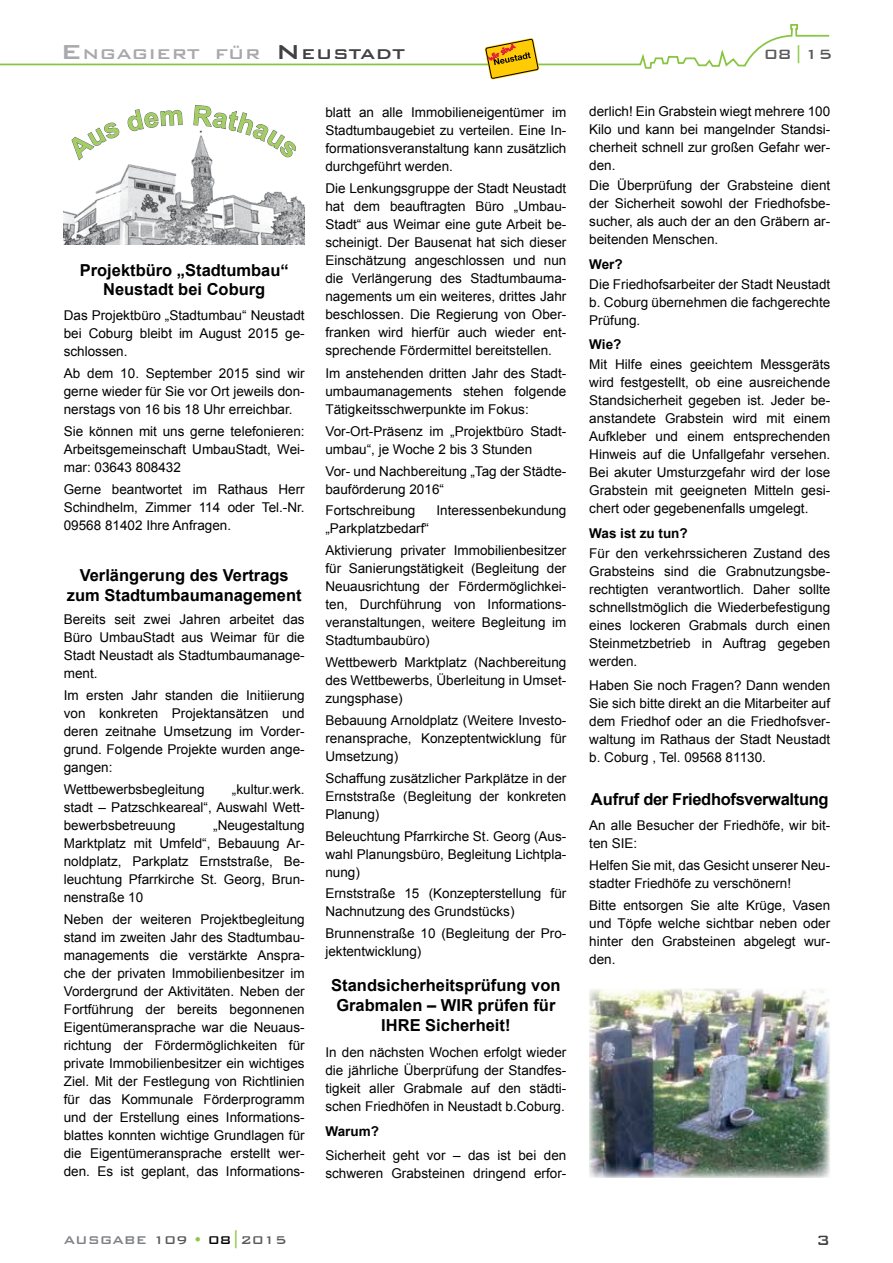
<style>
.page{position:relative;width:893px;height:1263px;background:#fff}
.page>*{position:absolute;margin:0;border:0;box-sizing:border-box;transform-origin:0 0}
.t1{font:500 18.9px "Bank Gothic BT";color:#a7a9ac;scale:1.06 1}
.t2{font:500 18.9px "Bank Gothic BT";color:#414042;scale:1.06 1}
.t3{font:500 18px "Bank Gothic BT";color:#58595b}
.t4{font:500 18px "Bank Gothic BT";color:#414042}
.t5{font:700 16.5px/19.8px "Arial";color:#000;text-align:center}
.t6{font:700 16.5px "Arial";letter-spacing:-.02em;color:#000}
.t7{font:500 15px "Bank Gothic BT";color:#808285}
.t8{font:13.5px/18px "Arial";color:#000;text-align:justify}
.t9{font:700 13.5px "Arial";color:#000}
.s1{font-size:27px}
.s2{font-size:27px;color:#414042}
.s3{color:#414042}
.s4{color:#8dc63f}
.s5{color:#58595b}
.s6{color:#000}
.s7{font-size:18px;color:#8dc63f}
</style>
<div class="page">
<svg style="left:0;top:24px;width:830px;height:45px"></svg>
<svg style="left:485px;top:38px;width:54px;height:42px"></svg>
<img style="left:64px;top:159px;width:241px;height:86px">
<img style="left:589px;top:989px;width:241px;height:189px">
<svg style="left:66px;top:122px;width:54px;height:39px"></svg>
<svg style="left:127px;top:109px;width:56px;height:23px"></svg>
<svg style="left:193px;top:105px;width:103px;height:54px"></svg>
<h1 class="t1" style="left:61px;top:44px;width:52px"><span class="s1">E</span>ngag</h1>
<h1 class="t1" style="left:149px;top:44px;width:159px">iert für <span class="s2">N</span> <span class="s3">eus</span></h1>
<h1 class="t2" style="left:349px;top:44px;width:54px">tadt</h1>
<h2 class="t3" style="left:764px;top:44px;width:70px">08<span class="s4">|</span>15</h2>
<p class="t5" style="left:80px;top:260px;width:211px">Projektbüro „Stadtumbau“<br>Neustadt bei Coburg</p>
<p class="t8" style="left:64px;top:306px;width:242px">Das Projektbüro „Stadtumbau“ Neustadt bei Coburg bleibt im August 2015 ge&shy;schlossen.</p>
<p class="t8" style="left:64px;top:364px;width:242px">Ab dem 10. September 2015 sind wir gerne wieder für Sie vor Ort jeweils don&shy;nerstags von 16 bis 18 Uhr erreichbar.</p>
<p class="t8" style="left:64px;top:423px;width:242px">Sie können mit uns gerne telefonieren:<br>Arbeitsgemeinschaft UmbauStadt, Wei&shy;mar: 03643 808432</p>
<p class="t8" style="left:64px;top:481px;width:242px">Gerne beantwortet im Rathaus Herr Schindhelm, Zimmer 114 oder Tel.-Nr.<br>09568 81402 Ihre Anfragen.</p>
<p class="t5" style="left:67px;top:566px;width:236px">Verlängerung des Vertrags zum Stadtumbaumanagement</p>
<p class="t8" style="left:64px;top:611px;width:242px">Bereits seit zwei Jahren arbeitet das Büro UmbauStadt aus Weimar für die Stadt Neustadt als Stadtumbaumanage&shy;ment.</p>
<p class="t8" style="left:64px;top:687px;width:242px">Im ersten Jahr standen die Initiierung von konkreten Projektansätzen und deren zeitnahe Umsetzung im Vorder&shy;grund. Folgende Projekte wurden ange&shy;gangen:</p>
<p class="t8" style="left:64px;top:780px;width:142px">Wettbewerbsbegleitung</p>
<p class="t8" style="left:64px;top:780px;width:242px;text-indent:168px">„kultur.werk. stadt – Patzschkeareal“, Auswahl Wett&shy;bewerbsbetreuung</p>
<p class="t8" style="left:64px;top:816px;width:242px;text-indent:149px">„Neugestaltung Marktplatz mit Umfeld“, Bebauung Ar&shy;noldplatz, Parkplatz Ernststraße, Be&shy;leuchtung Pfarrkirche St. Georg, Brun&shy;nenstraße 10</p>
<p class="t8" style="left:64px;top:910px;width:242px">Neben der weiteren Projektbegleitung stand im zweiten Jahr des Stadtumbau&shy;managements die verstärkte Anspra&shy;che der privaten Immobilienbesitzer im Vordergrund der Aktivitäten. Neben der Fortführung der bereits begonnenen Eigentümeransprache war die Neuaus&shy;richtung der Fördermöglichkeiten für private Immobilienbesitzer ein wichtiges Ziel. Mit der Festlegung von Richtlinien für das Kommunale Förderprogramm und der Erstellung eines Informations&shy;blattes konnten wichtige Grundlagen für die Eigentümeransprache erstellt wer&shy;den. Es ist geplant, das Informations-</p>
<p class="t8" style="left:325px;top:103px;width:242px">blatt an alle Immobilieneigentümer im Stadtumbaugebiet zu verteilen. Eine In&shy;formationsveranstaltung kann zusätzlich durchgeführt werden.</p>
<p class="t8" style="left:325px;top:180px;width:242px">Die Lenkungsgruppe der Stadt Neustadt hat dem beauftragten Büro „Umbau-Stadt“ aus Weimar eine gute Arbeit be&shy;scheinigt. Der Bausenat hat sich dieser Einschätzung angeschlossen und nun die Verlängerung des Stadtumbauma&shy;nagements um ein weiteres, drittes Jahr beschlossen. Die Regierung von Ober&shy;franken wird hierfür auch wieder ent&shy;sprechende Fördermittel bereitstellen.</p>
<p class="t8" style="left:325px;top:364px;width:242px">Im anstehenden dritten Jahr des Stadt&shy;umbaumanagements stehen folgende Tätigkeitsschwerpunkte im Fokus:</p>
<p class="t8" style="left:325px;top:422px;width:242px">Vor-Ort-Präsenz im „Projektbüro Stadt&shy;umbau“, je Woche 2 bis 3 Stunden</p>
<p class="t8" style="left:325px;top:462px;width:242px">Vor- und Nachbereitung „Tag der Städte&shy;bauförderung 2016“</p>
<p class="t8" style="left:325px;top:502px;width:92px">Fortschreibung</p>
<p class="t8" style="left:436px;top:502px;width:131px">Interessenbekundung</p>
<p class="t8" style="left:325px;top:518px;width:242px;line-height:21.9px">„Parkplatzbedarf“<br>Aktivierung privater Immobilienbesitzer</p>
<p class="t8" style="left:325px;top:560px;width:242px">für Sanierungstätigkeit (Begleitung der Neuausrichtung der Fördermöglichkei&shy;ten, Durchführung von Informations&shy;veranstaltungen, weitere Begleitung im Stadtumbaubüro)</p>
<p class="t8" style="left:325px;top:653px;width:242px">Wettbewerb Marktplatz (Nachbereitung des Wettbewerbs, Überleitung in Umset&shy;zungsphase)</p>
<p class="t8" style="left:325px;top:711px;width:242px">Bebauung Arnoldplatz (Weitere Investo&shy;renansprache, Konzeptentwicklung für Umsetzung)</p>
<p class="t8" style="left:325px;top:769px;width:242px">Schaffung zusätzlicher Parkplätze in der Ernststraße (Begleitung der konkreten Planung)</p>
<p class="t8" style="left:325px;top:827px;width:242px">Beleuchtung Pfarrkirche St. Georg (Aus&shy;wahl Planungsbüro, Begleitung Lichtpla&shy;nung)</p>
<p class="t8" style="left:325px;top:885px;width:242px">Ernststraße 15 (Konzepterstellung für<br>Nachnutzung des Grundstücks)</p>
<p class="t8" style="left:325px;top:925px;width:242px">Brunnenstraße 10 (Begleitung der Pro&shy;jektentwicklung)</p>
<p class="t5" style="left:331px;top:976px;width:231px">Standsicherheitsprüfung von<br>Grabmalen – WIR prüfen für<br>IHRE Sicherheit!</p>
<p class="t8" style="left:325px;top:1044px;width:242px">In den nächsten Wochen erfolgt wieder die jährliche Überprüfung der Standfes&shy;tigkeit aller Grabmale auf den städti&shy;schen Friedhöfen in Neustadt b.Coburg.</p>
<p class="t9" style="left:325px;top:1122px;width:55px">Warum?</p>
<p class="t8" style="left:325px;top:1146px;width:242px">Sicherheit geht vor – das ist bei den schweren Grabsteinen dringend erfor-</p>
<p class="t8" style="left:589px;top:103px;width:242px">derlich! Ein Grabstein wiegt mehrere 100<br>Kilo und kann bei mangelnder Standsi&shy;cherheit schnell zur großen Gefahr wer&shy;den.</p>
<p class="t8" style="left:589px;top:177px;width:242px">Die Überprüfung der Grabsteine dient der Sicherheit sowohl der Friedhofsbe&shy;sucher, als auch der an den Gräbern ar&shy;beitenden Menschen.</p>
<p class="t9" style="left:589px;top:255px;width:35px">Wer?</p>
<p class="t8" style="left:589px;top:275px;width:242px">Die Friedhofsarbeiter der Stadt Neustadt b. Coburg übernehmen die fachgerechte Prüfung.</p>
<p class="t9" style="left:589px;top:335px;width:34px">Wie?</p>
<p class="t8" style="left:589px;top:356px;width:242px">Mit Hilfe eines geeichtem Messgeräts wird festgestellt, ob eine ausreichende Standsicherheit gegeben ist. Jeder be&shy;anstandete Grabstein wird mit einem Aufkleber und einem entsprechenden Hinweis auf die Unfallgefahr versehen.<br>Bei akuter Umsturzgefahr wird der lose Grabstein mit geeigneten Mitteln gesi&shy;chert oder gegebenenfalls umgelegt.</p>
<p class="t9" style="left:589px;top:524px;width:100px">Was ist zu tun?</p>
<p class="t8" style="left:589px;top:544px;width:242px">Für den verkehrssicheren Zustand des Grabsteins sind die Grabnutzungsbe&shy;rechtigten verantwortlich. Daher sollte schnellstmöglich die Wiederbefestigung eines lockeren Grabmals durch einen Steinmetzbetrieb in Auftrag gegeben werden.</p>
<p class="t8" style="left:589px;top:676px;width:242px">Haben Sie noch Fragen? Dann wenden Sie sich bitte direkt an die Mitarbeiter auf dem Friedhof oder an die Friedhofsver&shy;waltung im Rathaus der Stadt Neustadt b. Coburg , Tel. 09568 81130.</p>
<p class="t6" style="left:591px;top:789px;width:239px">Aufruf der Friedhofsverwaltung</p>
<p class="t8" style="left:589px;top:816px;width:242px">An alle Besucher der Friedhöfe, wir bit&shy;ten SIE:</p>
<p class="t8" style="left:589px;top:856px;width:242px">Helfen Sie mit, das Gesicht unserer Neu&shy;stadter Friedhöfe zu verschönern!</p>
<p class="t8" style="left:589px;top:897px;width:242px">Bitte entsorgen Sie alte Krüge, Vasen und Töpfe welche sichtbar neben oder hinter den Grabsteinen abgelegt wur&shy;den.</p>
<p class="t7" style="left:64px;top:1231px;width:225px">AUSGABE <span class="s5">109</span> <span class="s4">•</span> <span class="s6">08</span><span class="s7">|</span><span class="s5">2015</span></p>
<h2 class="t4" style="left:816px;top:1230px;width:15px">3</h2>
</div>
